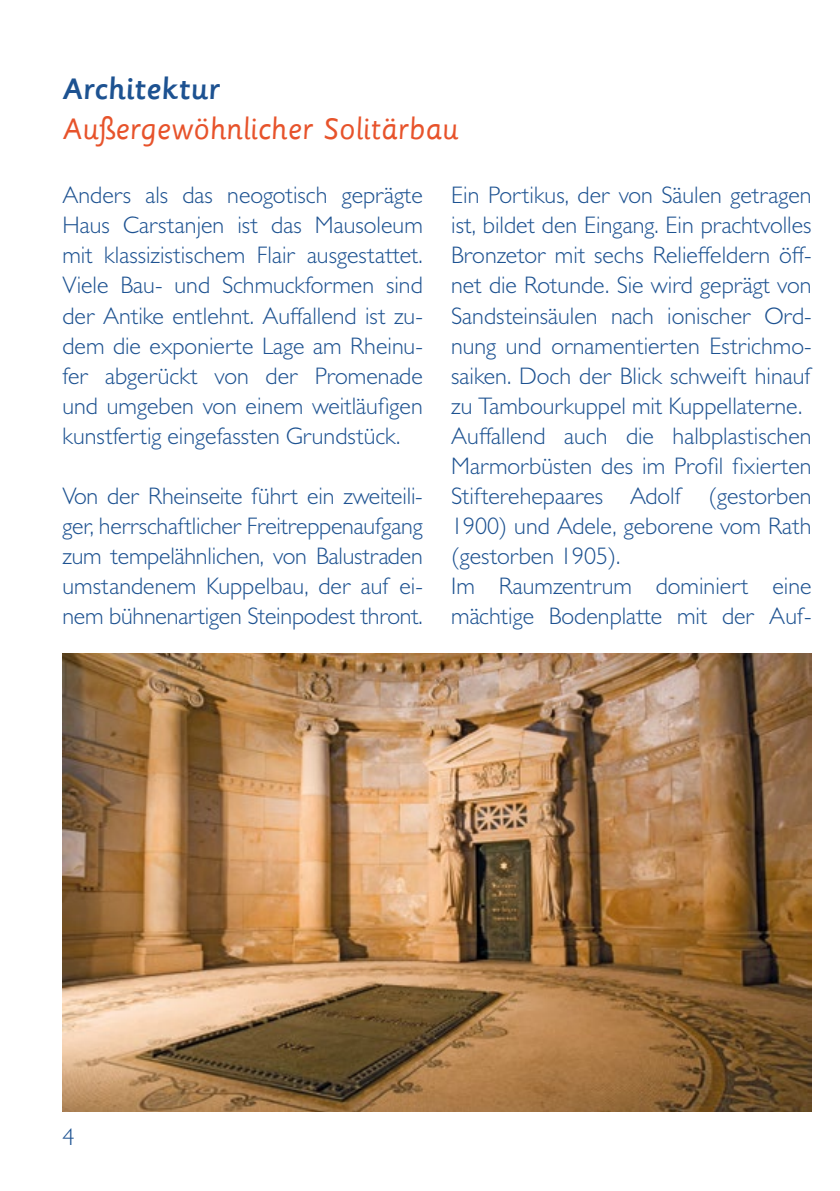
<style>
.page{position:relative;width:840px;height:1191px;background:#fff}
.page>*{position:absolute;margin:0;border:0;box-sizing:border-box;transform-origin:0 0}
.t1{font:32px "Sassoon Primary Com";color:#e7532b}
.t2{font:500 32px "Sassoon Primary Com";color:#1d5291}
.t3{font:300 24px/30px "Gill Sans MT Pro";color:#1d5291;text-align:justify}
</style>
<div class="page">
<img style="left:62px;top:653px;width:749px;height:458px">
<h1 class="t2" style="left:62px;top:71px;width:159px">Architektur</h1>
<h1 class="t1" style="left:62px;top:110px;width:397px">Außergewöhnlicher Solitärbau</h1>
<p class="t3" style="left:62px;top:180px;width:362px">Anders als das neogotisch geprägte Haus Carstanjen ist das Mausoleum mit klassizistischem Flair ausgestattet.<br>Viele Bau- und Schmuckformen sind der Antike entlehnt. Auffallend ist zu&shy;dem die exponierte Lage am Rheinu&shy;fer abgerückt von der Promenade und umgeben von einem weitläufigen kunstfertig eingefassten Grundstück.</p>
<p class="t3" style="left:62px;top:480px;width:362px">Von der Rheinseite führt ein zweiteili&shy;ger, herrschaftlicher Freitreppenaufgang zum tempelähnlichen, von Balustraden umstandenem Kuppelbau, der auf ei&shy;nem bühnenartigen Steinpodest thront.</p>
<p class="t3" style="left:451px;top:180px;width:362px;text-align:left">Ein Portikus, der von Säulen getragen ist, bildet den Eingang. Ein prachtvolles Bronzetor mit sechs Relieffeldern öff&shy;net die Rotunde. Sie wird geprägt von Sandsteinsäulen nach ionischer Ord&shy;nung und ornamentierten Estrichmo&shy;saiken. Doch der Blick schweift hinauf zu Tambourkuppel mit Kuppellaterne.<br>Auffallend auch die halbplastischen Marmorbüsten des im Profil fixierten Stifterehepaares Adolf (gestorben 1900) und Adele, geborene vom Rath (gestorben 1905).<br>Im Raumzentrum dominiert eine mächtige Bodenplatte mit der Auf-</p>
<p class="t3" style="left:62px;top:1122px;width:13px">4</p>
</div>
